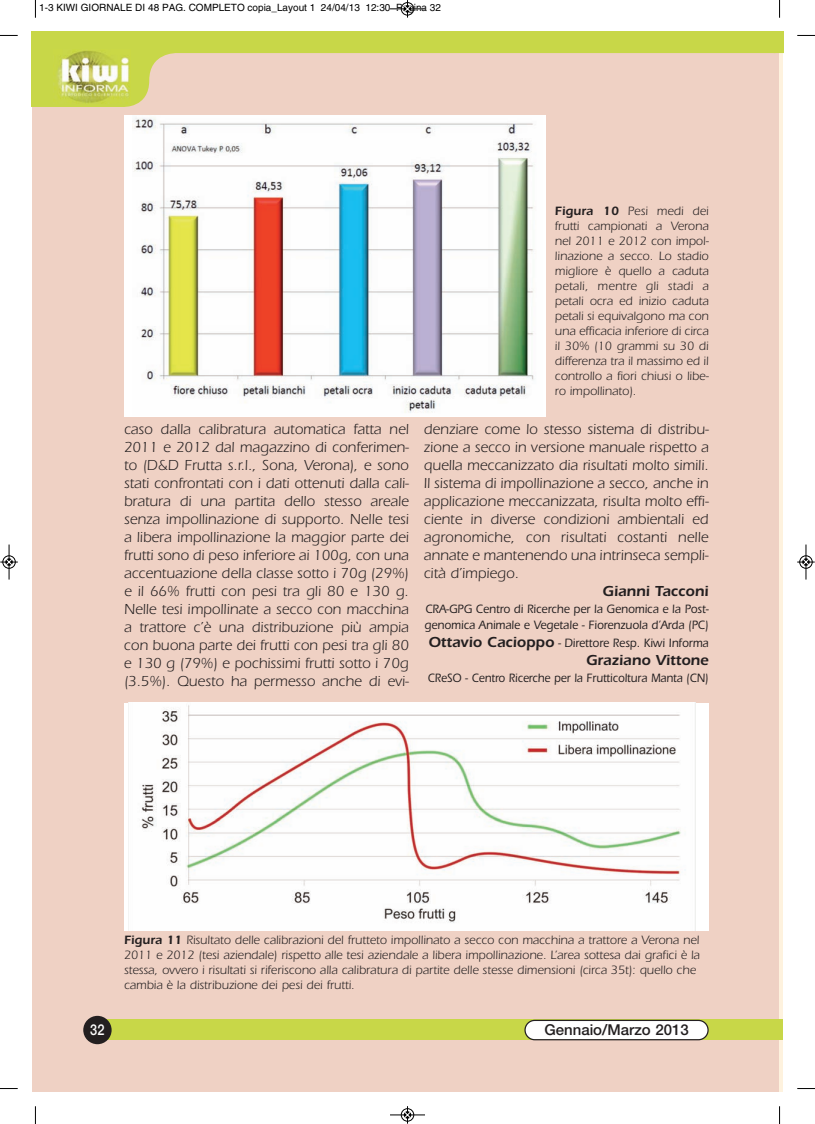
<style>
.page{position:relative;width:815px;height:1124px;background:#fff}
.page>*{position:absolute;margin:0;border:0;box-sizing:border-box;transform-origin:0 0}
.t1{font:15px/18px "Itc Eras";color:#231f20;text-align:justify}
.t2{font:600 15px "Itc Eras";color:#231f20}
.t3{font:500 15px "Helvetica Neue";color:#231f20}
.t4{font:500 15px "Helvetica Neue";color:#fff;scale:.85 1}
.t5{font:12.5px/15px "Itc Eras";color:#231f20;text-align:justify}
.t6{font:500 12.5px/16.6px "Itc Eras";color:#231f20;scale:.92 1}
.t7{font:500 12.5px "Itc Eras";color:#231f20;scale:.9 1}
.t8{font:10px "Helvetica";color:#000}
.s1{font-weight:600}
.s2{font-weight:600;font-size:15px}
</style>
<div class="page">
<div style="left:32px;top:32px;width:748px;height:1059px;background:#efd1c4"></div>
<hr style="left:780px;top:32px;width:3px;height:1059px;background:#fef2de">
<svg style="left:32px;top:32px;width:742px;height:75px"></svg>
<img style="left:54px;top:50px;width:77px;height:54px">
<svg style="left:774px;top:32px;width:9px;height:75px"></svg>
<hr style="left:780px;top:1019px;width:3px;height:20px;background:#c8d748">
<div style="left:106px;top:1019px;width:674px;height:20px;background:#c8d748"></div>
<div style="left:83px;top:1015px;width:29px;height:29px;background:#231f20;border-radius:50%"></div>
<svg style="left:524px;top:1019px;width:185px;height:21px;background:#e3e3da"></svg>
<div style="left:124px;top:115px;width:422px;height:301px;background:#fff"></div>
<img style="left:133px;top:118px;width:401px;height:295px">
<div style="left:124px;top:702px;width:585px;height:228px;background:#fff"></div>
<img style="left:141px;top:702px;width:555px;height:228px">
<svg style="left:35px;top:0;width:1px;height:18px"></svg>
<svg style="left:0;top:35px;width:18px;height:1px"></svg>
<svg style="left:779px;top:0;width:1px;height:18px"></svg>
<svg style="left:797px;top:35px;width:18px;height:1px"></svg>
<svg style="left:35px;top:1106px;width:1px;height:17px"></svg>
<svg style="left:0;top:1088px;width:18px;height:1px"></svg>
<svg style="left:779px;top:1106px;width:1px;height:17px"></svg>
<svg style="left:797px;top:1088px;width:18px;height:1px"></svg>
<div style="left:401px;top:2px;width:13px;height:14px;border:1px solid #fff;border-radius:50%"></div>
<hr style="left:390px;top:9px;width:35px;height:1px;background:#000">
<div style="left:401px;top:2px;width:13px;height:13px;border:1px solid #000;border-radius:50%"></div>
<svg style="left:404px;top:0;width:7px;height:18px"></svg>
<hr style="left:390px;top:1114px;width:35px;height:1px;background:#000">
<div style="left:401px;top:1108px;width:13px;height:13px;border:1px solid #000;border-radius:50%"></div>
<svg style="left:404px;top:1106px;width:7px;height:17px"></svg>
<div style="left:2px;top:555px;width:14px;height:13px;border:1px solid #fff;border-radius:50%"></div>
<hr style="left:9px;top:544px;width:1px;height:35px;background:#000">
<div style="left:3px;top:555px;width:12px;height:13px;border:1px solid #000;border-radius:50%"></div>
<svg style="left:0;top:558px;width:18px;height:7px"></svg>
<div style="left:799px;top:555px;width:14px;height:13px;border:1px solid #fff;border-radius:50%"></div>
<hr style="left:806px;top:544px;width:1px;height:35px;background:#000">
<div style="left:800px;top:555px;width:12px;height:13px;border:1px solid #000;border-radius:50%"></div>
<svg style="left:797px;top:558px;width:18px;height:7px"></svg>
<p class="t8" style="left:39px;top:4px;width:403px">1-3 KIWI GIORNALE DI 48 PAG. COMPLETO copia_Layout 1 24/04/13 12:30 Pagina 32</p>
<p class="t5" style="left:555px;top:205px;width:156px"><span class="s1">Figura 10</span> Pesi medi dei frutti campionati a Verona nel 2011 e 2012 con impol&shy;linazione a secco. Lo stadio migliore è quello a caduta petali, mentre gli stadi a petali ocra ed inizio caduta petali si equivalgono ma con una efficacia inferiore di circa il 30% (10 grammi su 30 di differenza tra il massimo ed il controllo a fiori chiusi o libe&shy;ro impollinato).</p>
<p class="t1" style="left:124px;top:421px;width:287px">caso dalla calibratura automatica fatta nel 2011 e 2012 dal magazzino di conferimen&shy;to (D&amp;D Frutta s.r.l., Sona, Verona), e sono stati confrontati con i dati ottenuti dalla cali&shy;bratura di una partita dello stesso areale senza impollinazione di supporto. Nelle tesi a libera impollinazione la maggior parte dei frutti sono di peso inferiore ai 100g, con una accentuazione della classe sotto i 70g (29%) e il 66% frutti con pesi tra gli 80 e 130 g.<br>Nelle tesi impollinate a secco con macchina a trattore c’è una distribuzione più ampia con buona parte dei frutti con pesi tra gli 80 e 130 g (79%) e pochissimi frutti sotto i 70g (3.5%). Questo ha permesso anche di evi-</p>
<p class="t1" style="left:424px;top:421px;width:287px">denziare come lo stesso sistema di distribu&shy;zione a secco in versione manuale rispetto a quella meccanizzato dia risultati molto simili.<br>Il sistema di impollinazione a secco, anche in applicazione meccanizzata, risulta molto effi&shy;ciente in diverse condizioni ambientali ed agronomiche, con risultati costanti nelle annate e mantenendo una intrinseca sempli&shy;cità d’impiego.</p>
<p class="t2" style="left:603px;top:586px;width:107px">Gianni Tacconi</p>
<p class="t6" style="left:425px;top:601px;width:310px">CRA-GPG Centro di Ricerche per la Genomica e la Post&shy;genomica Animale e Vegetale - Fiorenzuola d’Arda (PC)</p>
<p class="t6" style="left:428px;top:636px;width:306px"><span class="s2">Ottavio Cacioppo</span> - Direttore Resp. Kiwi Informa</p>
<p class="t2" style="left:586px;top:655px;width:124px">Graziano Vittone</p>
<p class="t7" style="left:428px;top:673px;width:313px">CReSO - Centro Ricerche per la Frutticoltura Manta (CN)</p>
<p class="t5" style="left:124px;top:933px;width:578px;text-align:left"><span class="s1">Figura 11</span> Risultato delle calibrazioni del frutteto impollinato a secco con macchina a trattore a Verona nel 2011 e 2012 (tesi aziendale) rispetto alle tesi aziendale a libera impollinazione. L’area sottesa dai grafici è la stessa, ovvero i risultati si riferiscono alla calibratura di partite delle stesse dimensioni (circa 35t): quello che cambia è la distribuzione dei pesi dei frutti.</p>
<p class="t4" style="left:90px;top:1024px;width:18px">32</p>
<p class="t3" style="left:544px;top:1024px;width:146px">Gennaio/Marzo 2013</p>
</div>
